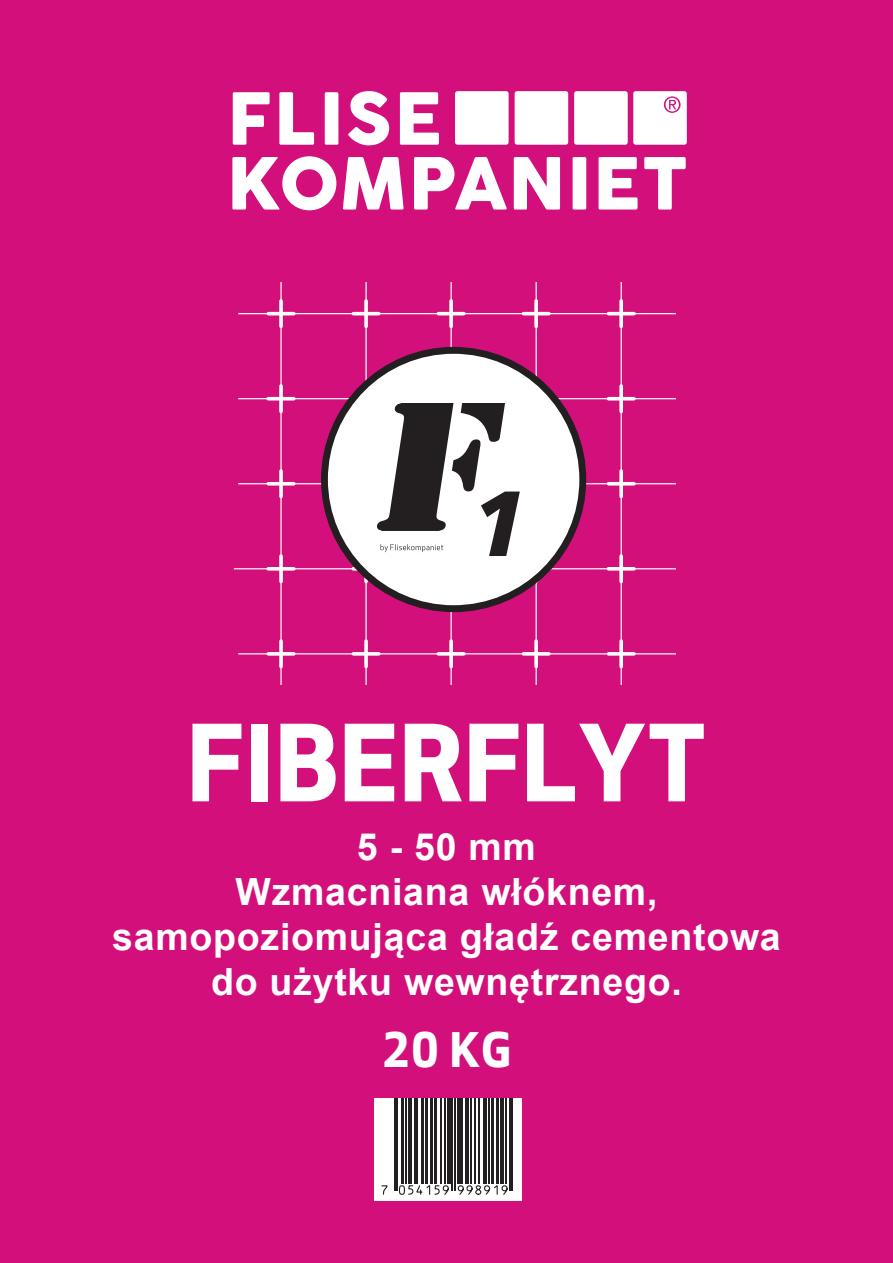
<style>
.page{position:relative;width:893px;height:1263px;background:#d30f7b}
.page>*{position:absolute;margin:0;border:0;box-sizing:border-box;transform-origin:0 0}
.t1{font:103.5px "Apex New PS Bold Tabular";letter-spacing:.02em;color:#fff}
.t2{font:46.5px "Apex New PS Bold Tabular";color:#fff}
.t3{font:700 37.5px/45px "Arial";letter-spacing:.02em;color:#fff;text-align:center}
</style>
<div class="page">
<div style="left:455px;top:91px;width:54px;height:54px;background:#fff;border-radius:3px"></div>
<div style="left:515px;top:91px;width:53px;height:54px;background:#fff;border-radius:3px"></div>
<div style="left:574px;top:91px;width:54px;height:54px;background:#fff;border-radius:3px"></div>
<svg style="left:633px;top:91px;width:54px;height:54px;background:#fcf1f7"></svg>
<svg style="left:233px;top:92px;width:37px;height:53px"></svg>
<svg style="left:279px;top:92px;width:35px;height:53px"></svg>
<svg style="left:325px;top:92px;width:13px;height:53px"></svg>
<svg style="left:348px;top:91px;width:41px;height:54px"></svg>
<svg style="left:400px;top:92px;width:39px;height:53px"></svg>
<svg style="left:232px;top:156px;width:104px;height:54px"></svg>
<svg style="left:343px;top:157px;width:61px;height:53px"></svg>
<svg style="left:414px;top:157px;width:93px;height:53px"></svg>
<svg style="left:514px;top:157px;width:46px;height:53px"></svg>
<svg style="left:573px;top:157px;width:13px;height:53px"></svg>
<svg style="left:599px;top:157px;width:39px;height:53px"></svg>
<svg style="left:644px;top:157px;width:42px;height:53px"></svg>
<hr style="left:280px;top:282px;width:2px;height:402px;background:#fff">
<hr style="left:365px;top:282px;width:2px;height:402px;background:#fff">
<hr style="left:450px;top:282px;width:2px;height:402px;background:#fff">
<hr style="left:536px;top:282px;width:1px;height:402px;background:#fff">
<hr style="left:621px;top:282px;width:1px;height:402px;background:#fff">
<hr style="left:239px;top:313px;width:437px;height:1px;background:#fff">
<hr style="left:239px;top:398px;width:437px;height:1px;background:#fff">
<hr style="left:239px;top:483px;width:437px;height:1px;background:#fff">
<hr style="left:234px;top:568px;width:442px;height:1px;background:#fff">
<hr style="left:239px;top:653px;width:437px;height:1px;background:#fff">
<svg style="left:353px;top:652px;width:26px;height:4px"></svg>
<svg style="left:364px;top:641px;width:4px;height:26px"></svg>
<svg style="left:268px;top:652px;width:26px;height:4px"></svg>
<svg style="left:279px;top:641px;width:4px;height:26px"></svg>
<svg style="left:353px;top:567px;width:8px;height:4px"></svg>
<svg style="left:364px;top:574px;width:4px;height:7px"></svg>
<svg style="left:268px;top:567px;width:26px;height:4px"></svg>
<svg style="left:279px;top:556px;width:4px;height:25px"></svg>
<hr style="left:268px;top:482px;width:26px;height:3px;background:#fff">
<svg style="left:279px;top:471px;width:4px;height:25px"></svg>
<hr style="left:268px;top:397px;width:26px;height:3px;background:#fff">
<svg style="left:279px;top:386px;width:4px;height:25px"></svg>
<hr style="left:353px;top:312px;width:26px;height:3px;background:#fff">
<svg style="left:364px;top:301px;width:4px;height:25px"></svg>
<svg style="left:438px;top:652px;width:26px;height:4px"></svg>
<svg style="left:449px;top:641px;width:4px;height:26px"></svg>
<hr style="left:438px;top:312px;width:26px;height:3px;background:#fff">
<svg style="left:449px;top:301px;width:4px;height:25px"></svg>
<svg style="left:523px;top:652px;width:26px;height:4px"></svg>
<svg style="left:534px;top:641px;width:4px;height:26px"></svg>
<hr style="left:523px;top:567px;width:26px;height:4px;background:#231f20">
<hr style="left:534px;top:556px;width:4px;height:25px;background:#231f20">
<hr style="left:523px;top:312px;width:26px;height:3px;background:#fff">
<svg style="left:534px;top:301px;width:4px;height:25px"></svg>
<svg style="left:608px;top:652px;width:26px;height:4px"></svg>
<svg style="left:619px;top:641px;width:4px;height:26px"></svg>
<svg style="left:608px;top:567px;width:26px;height:4px"></svg>
<svg style="left:619px;top:556px;width:4px;height:25px"></svg>
<hr style="left:608px;top:482px;width:26px;height:3px;background:#fff">
<svg style="left:619px;top:471px;width:4px;height:25px"></svg>
<hr style="left:608px;top:397px;width:26px;height:3px;background:#fff">
<svg style="left:619px;top:386px;width:4px;height:25px"></svg>
<hr style="left:608px;top:312px;width:26px;height:3px;background:#fff">
<svg style="left:619px;top:301px;width:4px;height:25px"></svg>
<hr style="left:268px;top:312px;width:26px;height:3px;background:#fff">
<svg style="left:279px;top:301px;width:4px;height:25px"></svg>
<div style="left:324px;top:350px;width:259px;height:259px;background:#fff;border-radius:50%"></div>
<div style="left:321px;top:347px;width:265px;height:265px;border:7px solid #231f20;border-radius:50%"></div>
<svg style="left:377px;top:403px;width:143px;height:153px"></svg>
<div style="left:375px;top:1098px;width:147px;height:102px;background:#fff"></div>
<svg style="left:395px;top:1098px;width:118px;height:93px"></svg>
<hr style="left:394px;top:1098px;width:1px;height:92px;background:#231f20">
<hr style="left:397px;top:1098px;width:1px;height:92px;background:#231f20">
<hr style="left:402px;top:1098px;width:2px;height:86px;background:#231f20">
<hr style="left:405px;top:1098px;width:2px;height:86px;background:#231f20">
<hr style="left:408px;top:1098px;width:4px;height:86px;background:#231f20">
<hr style="left:414px;top:1098px;width:1px;height:86px;background:#231f20">
<hr style="left:417px;top:1098px;width:1px;height:86px;background:#231f20">
<hr style="left:422px;top:1098px;width:2px;height:86px;background:#231f20">
<hr style="left:425px;top:1098px;width:3px;height:86px;background:#231f20">
<hr style="left:430px;top:1098px;width:3px;height:86px;background:#231f20">
<hr style="left:434px;top:1098px;width:3px;height:86px;background:#231f20">
<hr style="left:440px;top:1098px;width:2px;height:86px;background:#231f20">
<hr style="left:444px;top:1098px;width:1px;height:86px;background:#231f20">
<hr style="left:447px;top:1098px;width:3px;height:86px;background:#231f20">
<hr style="left:452px;top:1098px;width:1px;height:92px;background:#231f20">
<hr style="left:454px;top:1098px;width:1px;height:92px;background:#231f20">
<hr style="left:457px;top:1098px;width:3px;height:86px;background:#231f20">
<hr style="left:462px;top:1098px;width:1px;height:86px;background:#231f20">
<hr style="left:465px;top:1098px;width:4px;height:86px;background:#231f20">
<hr style="left:470px;top:1098px;width:2px;height:86px;background:#231f20">
<hr style="left:474px;top:1098px;width:1px;height:86px;background:#231f20">
<hr style="left:478px;top:1098px;width:1px;height:86px;background:#231f20">
<hr style="left:483px;top:1098px;width:4px;height:86px;background:#231f20">
<hr style="left:488px;top:1098px;width:1px;height:86px;background:#231f20">
<hr style="left:492px;top:1098px;width:2px;height:86px;background:#231f20">
<hr style="left:497px;top:1098px;width:2px;height:86px;background:#231f20">
<hr style="left:500px;top:1098px;width:4px;height:86px;background:#231f20">
<hr style="left:505px;top:1098px;width:2px;height:86px;background:#231f20">
<hr style="left:509px;top:1098px;width:1px;height:92px;background:#231f20">
<hr style="left:512px;top:1098px;width:1px;height:92px;background:#231f20">
<svg style="left:381px;top:1184px;width:127px;height:11px"></svg>
<h1 class="t1" style="left:188px;top:702px;width:519px">FIBERFLYT</h1>
<p class="t3" style="left:112px;top:826px;width:670px">5 - 50 mm<br>Wzmacniana włóknem, samopoziomująca gładź cementowa do użytku wewnętrznego.</p>
<p class="t2" style="left:382px;top:1023px;width:130px">20 KG</p>
</div>
